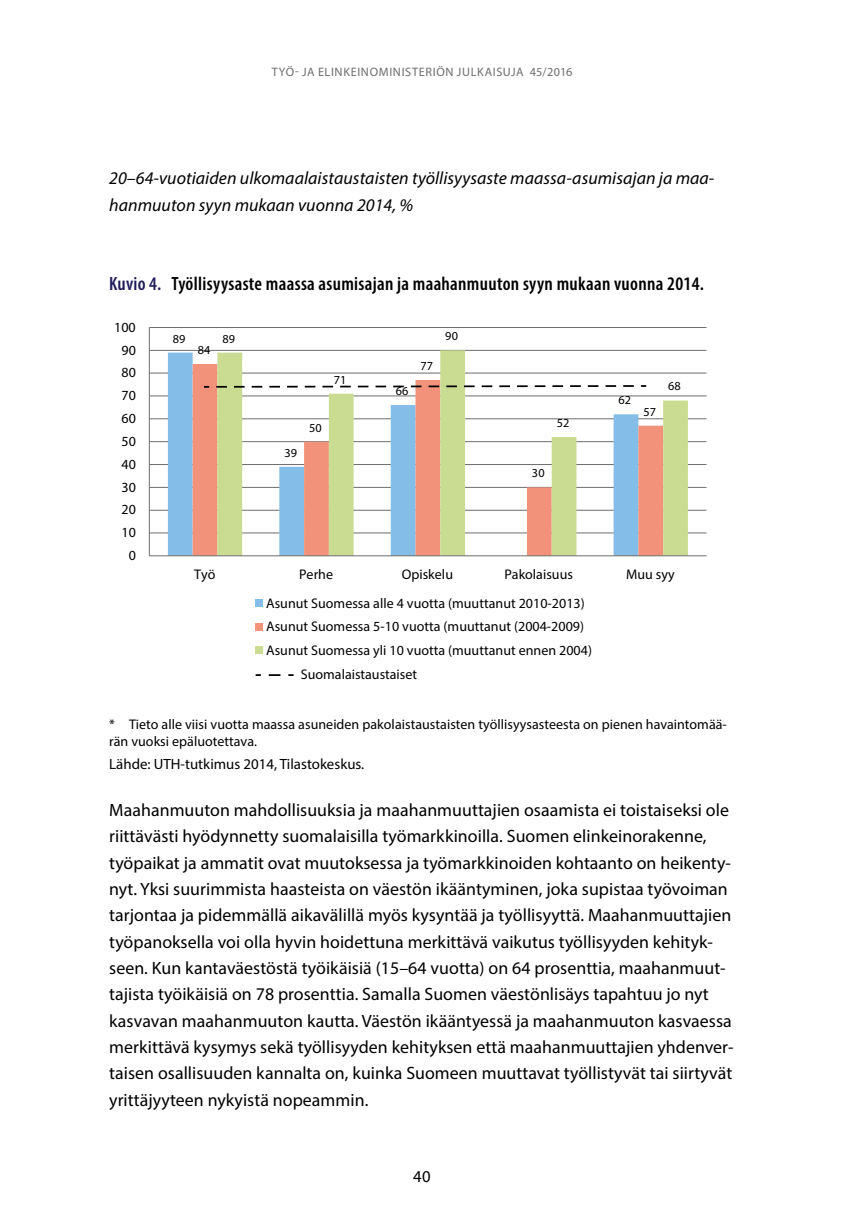
<style>
.page{position:relative;width:844px;height:1216px;background:#fff}
.page>*{position:absolute;margin:0;border:0;box-sizing:border-box;transform-origin:0 0}
.t1{font:600 condensed 19.25px "Myriad Pro";letter-spacing:.015em;color:#000}
._01_Leipä_seuraavat{font:17.85px/26.2px "Myriad Pro";letter-spacing:.005em;color:#000}
._01_Leipä_seuraavat-2{font:italic 17.85px/26.2px "Myriad Pro";letter-spacing:.005em;color:#000}
.t2{font:16.62px "Myriad Pro";color:#000}
.lähdeleipis{font:14.88px "Myriad Pro";color:#000}
.Aaviite{font:14px/23.4px "Myriad Pro";letter-spacing:.005em;color:#000}
.t3{font:12.25px "Myriad Pro";letter-spacing:.05em;color:#6e6e6e}
.t4{font:12.25px "Myriad Pro";letter-spacing:.005em;color:#000}
.s1{color:#201c5b}
</style>
<div class="page">
<svg style="left:255px;top:674px;width:6px;height:2px"></svg>
<svg style="left:269px;top:674px;width:24px;height:2px"></svg>
<hr style="left:149px;top:327px;width:557px;height:1px;background:#6e6e6e">
<hr style="left:149px;top:350px;width:557px;height:1px;background:#6e6e6e">
<hr style="left:149px;top:372px;width:557px;height:1px;background:#6e6e6e">
<hr style="left:149px;top:395px;width:557px;height:1px;background:#6e6e6e">
<hr style="left:149px;top:418px;width:557px;height:1px;background:#6e6e6e">
<hr style="left:149px;top:441px;width:557px;height:1px;background:#6e6e6e">
<hr style="left:149px;top:464px;width:557px;height:1px;background:#6e6e6e">
<hr style="left:149px;top:487px;width:557px;height:1px;background:#6e6e6e">
<hr style="left:149px;top:510px;width:557px;height:1px;background:#6e6e6e">
<hr style="left:149px;top:532px;width:557px;height:1px;background:#6e6e6e">
<div style="left:168px;top:352px;width:25px;height:203px;background:#84bde8"></div>
<div style="left:193px;top:364px;width:24px;height:191px;background:#f2927a"></div>
<svg style="left:217px;top:350px;width:470px;height:205px"></svg>
<hr style="left:149px;top:327px;width:1px;height:229px;background:#6e6e6e">
<hr style="left:149px;top:555px;width:557px;height:1px;background:#6e6e6e">
<div style="left:255px;top:599px;width:8px;height:8px;background:#84bde8"></div>
<div style="left:255px;top:623px;width:8px;height:7px;background:#f2927a"></div>
<div style="left:255px;top:646px;width:8px;height:8px;background:#cadc91"></div>
<svg style="left:204px;top:384px;width:442px;height:4px"></svg>
<p class="t3" style="left:271px;top:64px;width:302px">TYÖ- JA ELINKEINOMINISTERIÖN JULKAISUJA 45/2016</p>
<p class="_01_Leipä_seuraavat-2" style="left:109px;top:165px;width:606px">20–64-vuotiaiden ulkomaalaistaustaisten työllisyysaste maassa-asumisajan ja maa&shy;hanmuuton syyn mukaan vuonna 2014, %</p>
<p class="t1" style="left:109px;top:271px;width:596px"><span class="s1">Kuvio 4.</span> Työllisyysaste maassa asumisajan ja maahanmuuton syyn mukaan vuonna 2014.</p>
<p class="Aaviite" style="left:114px;top:315px;width:23px">100</p>
<p class="Aaviite" style="left:121px;top:338px;width:16px">90</p>
<p class="Aaviite" style="left:121px;top:361px;width:16px">80</p>
<p class="Aaviite" style="left:121px;top:383px;width:16px">70</p>
<p class="Aaviite" style="left:121px;top:406px;width:16px">60</p>
<p class="Aaviite" style="left:121px;top:429px;width:16px">50</p>
<p class="Aaviite" style="left:121px;top:452px;width:16px">40</p>
<p class="Aaviite" style="left:121px;top:475px;width:16px">30</p>
<p class="Aaviite" style="left:121px;top:498px;width:16px">20</p>
<p class="Aaviite" style="left:121px;top:520px;width:16px">10</p>
<p class="Aaviite" style="left:129px;top:543px;width:9px">0</p>
<p class="t4" style="left:173px;top:331px;width:14px">89</p>
<p class="t4" style="left:198px;top:342px;width:14px">84</p>
<p class="t4" style="left:222px;top:331px;width:14px">89</p>
<p class="t4" style="left:334px;top:372px;width:14px">71</p>
<p class="t4" style="left:284px;top:445px;width:14px">39</p>
<p class="t4" style="left:309px;top:420px;width:14px">50</p>
<p class="t4" style="left:395px;top:383px;width:14px">66</p>
<p class="t4" style="left:420px;top:358px;width:14px">77</p>
<p class="t4" style="left:445px;top:328px;width:14px">90</p>
<p class="t4" style="left:556px;top:415px;width:14px">52</p>
<p class="t4" style="left:532px;top:465px;width:14px">30</p>
<p class="t4" style="left:618px;top:392px;width:14px">62</p>
<p class="t4" style="left:643px;top:404px;width:14px">57</p>
<p class="t4" style="left:668px;top:379px;width:14px">68</p>
<p class="Aaviite" style="left:194px;top:562px;width:23px">Työ</p>
<p class="Aaviite" style="left:299px;top:562px;width:36px">Perhe</p>
<p class="Aaviite" style="left:401px;top:562px;width:53px">Opiskelu</p>
<p class="Aaviite" style="left:504px;top:562px;width:70px">Pakolaisuus</p>
<p class="Aaviite" style="left:626px;top:562px;width:50px">Muu syy</p>
<p class="Aaviite" style="left:266px;top:591px;width:327px">Asunut Suomessa alle 4 vuotta (muuttanut 2010-2013)<br>Asunut Suomessa 5-10 vuotta (muuttanut (2004-2009)<br>Asunut Suomessa yli 10 vuotta (muuttanut ennen 2004)</p>
<p class="Aaviite" style="left:301px;top:662px;width:118px">Suomalaistaustaiset</p>
<p class="Aaviite" style="left:109px;top:714px;width:619px;line-height:17.5px">* Tieto alle viisi vuotta maassa asuneiden pakolaistaustaisten työllisyysasteesta on pienen havaintomää&shy;rän vuoksi epäluotettava.</p>
<p class="lähdeleipis" style="left:109px;top:754px;width:256px">Lähde: UTH-tutkimus 2014, Tilastokeskus.</p>
<p class="_01_Leipä_seuraavat" style="left:109px;top:796px;width:625px">Maahanmuuton mahdollisuuksia ja maahanmuuttajien osaamista ei toistaiseksi ole riittävästi hyödynnetty suomalaisilla työmarkkinoilla. Suomen elinkeinorakenne, työpaikat ja ammatit ovat muutoksessa ja työmarkkinoiden kohtaanto on heikenty&shy;nyt. Yksi suurimmista haasteista on väestön ikääntyminen, joka supistaa työvoiman tarjontaa ja pidemmällä aikavälillä myös kysyntää ja työllisyyttä. Maahanmuuttajien työpanoksella voi olla hyvin hoidettuna merkittävä vaikutus työllisyyden kehityk&shy;seen. Kun kantaväestöstä työikäisiä (15–64 vuotta) on 64 prosenttia, maahanmuut&shy;tajista työikäisiä on 78 prosenttia. Samalla Suomen väestönlisäys tapahtuu jo nyt kasvavan maahanmuuton kautta. Väestön ikääntyessä ja maahanmuuton kasvaessa merkittävä kysymys sekä työllisyyden kehityksen että maahanmuuttajien yhdenver&shy;taisen osallisuuden kannalta on, kuinka Suomeen muuttavat työllistyvät tai siirtyvät yrittäjyyteen nykyistä nopeammin.</p>
<p class="t2" style="left:413px;top:1166px;width:19px">40</p>
</div>
